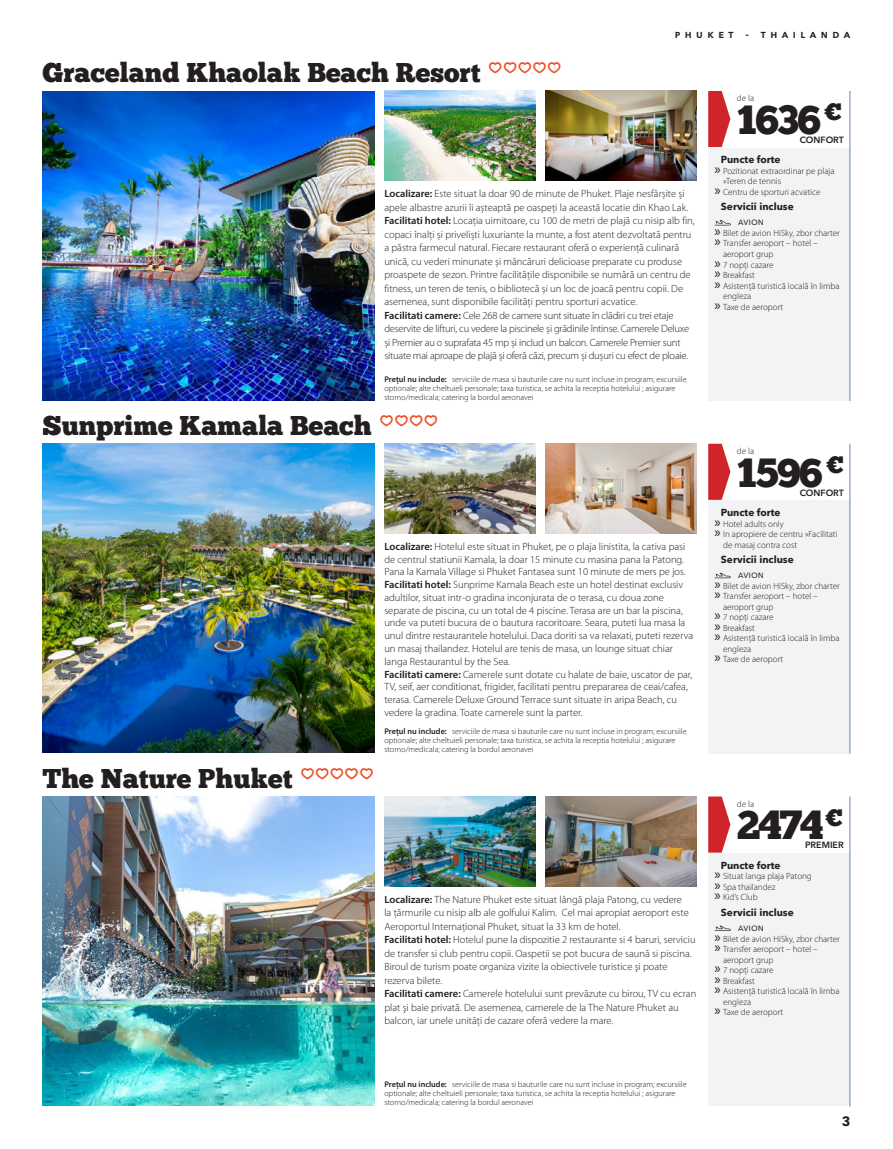
<style>
.page{position:relative;width:893px;height:1149px;background:#fff}
.page>*{position:absolute;margin:0;border:0;box-sizing:border-box;transform-origin:0 0}
.t1{font:40.5px "Chunk Five Ex";letter-spacing:-.04em;color:#231f20}
.HOTEL-titlu{font:27px "Chunk Five Ex";color:#231f20}
.t2{font:700 13.5px "Avenir Next LT Pro";color:#231f20}
.t3{font:600 11.25px "Avenir Next LT Pro";letter-spacing:.4em;color:#231f20}
.Body_text{font:300 10.5px/13.5px "Myriad Pro";color:#231f20}
.Body_text-2{font:300 10.5px/13.5px "Myriad Pro";letter-spacing:-.02em;color:#231f20}
.t4{font:700 10.2px "Avenir Next LT Pro";color:#231f20}
.Coloana-Subtitluri{font:10.2px "Avenir Next LT Pro";color:#231f20}
.t5{font:300 9px/10.5px "Myriad Pro";color:#231f20}
.t6{font:600 9px "Avenir Next LT Pro";color:#231f20}
.Tabel{font:300 8.25px/9px "Myriad Pro";color:#231f20}
.s1{font-weight:600}
.s2{font-weight:400;font-size:15px}
</style>
<div class="page">
<img style="left:43px;top:91px;width:331px;height:309px">
<img style="left:384px;top:91px;width:152px;height:89px">
<img style="left:545px;top:91px;width:151px;height:89px">
<div style="left:708px;top:91px;width:142px;height:310px;background:#f2f3f4"></div>
<svg style="left:715px;top:220px;width:16px;height:5px"></svg>
<div style="left:708px;top:91px;width:142px;height:56px;background:#fff"></div>
<svg style="left:708px;top:91px;width:22px;height:56px"></svg>
<hr style="left:849px;top:91px;width:1px;height:310px;background:#7c92b1">
<img style="left:43px;top:443px;width:331px;height:309px">
<img style="left:384px;top:443px;width:152px;height:90px">
<img style="left:545px;top:443px;width:151px;height:90px">
<div style="left:708px;top:443px;width:142px;height:310px;background:#f2f3f4"></div>
<svg style="left:715px;top:572px;width:16px;height:6px"></svg>
<div style="left:708px;top:443px;width:142px;height:56px;background:#fff"></div>
<svg style="left:708px;top:443px;width:22px;height:56px"></svg>
<hr style="left:849px;top:443px;width:1px;height:310px;background:#7c92b1">
<img style="left:43px;top:796px;width:331px;height:308px">
<img style="left:384px;top:796px;width:152px;height:89px">
<img style="left:545px;top:796px;width:151px;height:89px">
<div style="left:708px;top:796px;width:142px;height:310px;background:#f2f3f4"></div>
<svg style="left:715px;top:925px;width:16px;height:5px"></svg>
<div style="left:708px;top:796px;width:142px;height:56px;background:#fff"></div>
<svg style="left:708px;top:796px;width:22px;height:56px"></svg>
<hr style="left:849px;top:796px;width:1px;height:310px;background:#7c92b1">
<p class="HOTEL-titlu" style="left:43px;top:52px;width:522px">Graceland Khaolak Beach Resort <sup>qqqqq</sup></p>
<p class="t3" style="left:675px;top:27px;width:177px">phuket - thailanda</p>
<p class="t5" style="left:737px;top:93px;width:19px">de la</p>
<p class="t1" style="left:737px;top:89px;width:107px">1636 <sup>€</sup></p>
<p class="t6" style="left:800px;top:134px;width:46px">CONFORT</p>
<p class="Body_text" style="left:384px;top:187px;width:305px"><span class="s1">Localizare:</span> Este situat la doar 90 de minute de Phuket. Plaje nesfârșite și apele albastre azurii îi așteaptă pe oaspeți la această locatie din Khao Lak.</p>
<p class="Body_text" style="left:384px;top:214px;width:312px"><span class="s1">Facilitati hotel:</span> Locația uimitoare, cu 100 de metri de plajă cu nisip alb fin, copaci înalți și priveliști luxuriante la munte, a fost atent dezvoltată pentru a păstra farmecul natural. Fiecare restaurant oferă o experiență culinară unică, cu vederi minunate și mâncăruri delicioase preparate cu produse proaspete de sezon. Printre facilitățile disponibile se numără un centru de fitness, un teren de tenis, o bibliotecă și un loc de joacă pentru copii. De asemenea, sunt disponibile facilităţi pentru sporturi acvatice.</p>
<p class="Body_text-2" style="left:384px;top:308px;width:306px"><span class="s1">Facilitati camere:</span> Cele 268 de camere sunt situate în clădiri cu trei etaje deservite de lifturi, cu vedere la piscinele și grădinile întinse. Camerele Deluxe și Premier au o suprafata 45 mp și includ un balcon. Camerele Premier sunt situate mai aproape de plajă și oferă căzi, precum și dușuri cu efect de ploaie.</p>
<p class="Tabel" style="left:384px;top:375px;width:304px"><span class="s1">Prețul nu include:</span> serviciile de masa si bauturile care nu sunt incluse in program; excursiile optionale; alte cheltuieli personale; taxa turistica, se achita la receptia hotelului ; asigurare storno/medicala; catering la bordul aeronavei</p>
<p class="HOTEL-titlu" style="left:43px;top:405px;width:398px">Sunprime Kamala Beach <sup>qqqq</sup></p>
<p class="HOTEL-titlu" style="left:43px;top:757px;width:334px">The Nature Phuket <sup>qqqqq</sup></p>
<p class="Body_text" style="left:384px;top:540px;width:303px;line-height:12.8px"><span class="s1">Localizare:</span> Hotelul este situat in Phuket, pe o plaja linistita, la cativa pasi de centrul statiunii Kamala, la doar 15 minute cu masina pana la Patong.<br>Pana la Kamala Village si Phuket Fantasea sunt 10 minute de mers pe jos.</p>
<p class="Body_text" style="left:384px;top:578px;width:310px;line-height:12.8px"><span class="s1">Facilitati hotel:</span> Sunprime Kamala Beach este un hotel destinat exclusiv adultilor, situat intr-o gradina inconjurata de o terasa, cu doua zone separate de piscina, cu un total de 4 piscine. Terasa are un bar la piscina, unde va puteti bucura de o bautura racoritoare. Seara, puteti lua masa la unul dintre restaurantele hotelului. Daca doriti sa va relaxati, puteti rezerva un masaj thailandez. Hotelul are tenis de masa, un lounge situat chiar langa Restaurantul by the Sea.</p>
<p class="Body_text" style="left:384px;top:667px;width:309px;line-height:12.8px"><span class="s1">Facilitati camere:</span> Camerele sunt dotate cu halate de baie, uscator de par, TV, seif, aer conditionat, frigider, facilitati pentru prepararea de ceai/cafea, terasa. Camerele Deluxe Ground Terrace sunt situate in aripa Beach, cu vedere la gradina. Toate camerele sunt la parter.</p>
<p class="Tabel" style="left:384px;top:727px;width:304px"><span class="s1">Prețul nu include:</span> serviciile de masa si bauturile care nu sunt incluse in program; excursiile optionale; alte cheltuieli personale; taxa turistica, se achita la receptia hotelului ; asigurare storno/medicala; catering la bordul aeronavei</p>
<p class="Body_text" style="left:384px;top:892px;width:306px"><span class="s1">Localizare:</span> The Nature Phuket este situat lângă plaja Patong, cu vedere la țărmurile cu nisip alb ale golfului Kalim. Cel mai apropiat aeroport este<br>Aeroportul Internațional Phuket, situat la 33 km de hotel.</p>
<p class="Body_text" style="left:384px;top:932px;width:313px"><span class="s1">Facilitati hotel:</span> Hotelul pune la dispozitie 2 restaurante si 4 baruri, serviciu de transfer si club pentru copii. Oaspetii se pot bucura de saună si piscina.<br>Biroul de turism poate organiza vizite la obiectivele turistice şi poate rezerva bilete.</p>
<p class="Body_text" style="left:384px;top:986px;width:313px"><span class="s1">Facilitati camere:</span> Camerele hotelului sunt prevăzute cu birou, TV cu ecran plat şi baie privată. De asemenea, camerele de la The Nature Phuket au balcon, iar unele unități de cazare oferă vedere la mare.</p>
<p class="t4" style="left:721px;top:153px;width:61px">Puncte forte</p>
<p class="t5" style="left:723px;top:165px;width:113px;text-indent:-9px"><span class="s2">»</span> Pozitionat extraordinar pe plaja »Teren de tennis</p>
<p class="t5" style="left:715px;top:186px;width:107px"><span class="s2">»</span> Centru de sporturi acvatice</p>
<p class="t4" style="left:721px;top:200px;width:74px">Servicii incluse</p>
<p class="Coloana-Subtitluri" style="left:738px;top:216px;width:27px">avion</p>
<p class="t5" style="left:715px;top:228px;width:127px"><span class="s2">»</span> Bilet de avion HiSky, zbor charter</p>
<p class="t5" style="left:723px;top:238px;width:96px;text-indent:-9px"><span class="s2">»</span> Transfer aeroport – hotel – aeroport grup</p>
<p class="t5" style="left:715px;top:259px;width:60px"><span class="s2">»</span> 7 nopţi cazare</p>
<p class="t5" style="left:715px;top:270px;width:42px"><span class="s2">»</span> Breakfast</p>
<p class="t5" style="left:723px;top:280px;width:118px;text-indent:-9px"><span class="s2">»</span> Asistenţă turistică locală în limba engleza</p>
<p class="t5" style="left:715px;top:301px;width:70px"><span class="s2">»</span> Taxe de aeroport</p>
<p class="t5" style="left:737px;top:445px;width:19px">de la</p>
<p class="t1" style="left:737px;top:442px;width:108px">1596 <sup>€</sup></p>
<p class="t6" style="left:800px;top:487px;width:46px">CONFORT</p>
<p class="t4" style="left:721px;top:506px;width:61px">Puncte forte</p>
<p class="t5" style="left:715px;top:518px;width:71px"><span class="s2">»</span> Hotel adults only</p>
<p class="t5" style="left:723px;top:528px;width:116px;text-indent:-9px"><span class="s2">»</span> In apropiere de centru »Facilitati de masaj contra cost</p>
<p class="t4" style="left:721px;top:553px;width:74px">Servicii incluse</p>
<p class="Coloana-Subtitluri" style="left:738px;top:568px;width:27px">avion</p>
<p class="t5" style="left:715px;top:580px;width:127px"><span class="s2">»</span> Bilet de avion HiSky, zbor charter</p>
<p class="t5" style="left:723px;top:591px;width:96px;text-indent:-9px"><span class="s2">»</span> Transfer aeroport – hotel – aeroport grup</p>
<p class="t5" style="left:715px;top:612px;width:60px"><span class="s2">»</span> 7 nopţi cazare</p>
<p class="t5" style="left:715px;top:622px;width:42px"><span class="s2">»</span> Breakfast</p>
<p class="t5" style="left:723px;top:633px;width:118px;text-indent:-9px"><span class="s2">»</span> Asistenţă turistică locală în limba engleza</p>
<p class="t5" style="left:715px;top:654px;width:70px"><span class="s2">»</span> Taxe de aeroport</p>
<p class="t5" style="left:737px;top:798px;width:19px">de la</p>
<p class="t1" style="left:737px;top:794px;width:108px">2474 <sup>€</sup></p>
<p class="t6" style="left:805px;top:839px;width:40px">PREMIER</p>
<p class="t4" style="left:721px;top:858px;width:61px">Puncte forte</p>
<p class="t5" style="left:715px;top:870px;width:99px"><span class="s2">»</span> Situat langa plaja Patong</p>
<p class="t5" style="left:715px;top:881px;width:62px"><span class="s2">»</span> Spa thailandez</p>
<p class="t5" style="left:715px;top:891px;width:45px"><span class="s2">»</span> Kid’s Club</p>
<p class="t4" style="left:721px;top:905px;width:74px">Servicii incluse</p>
<p class="Coloana-Subtitluri" style="left:738px;top:921px;width:27px">avion</p>
<p class="t5" style="left:715px;top:933px;width:127px"><span class="s2">»</span> Bilet de avion HiSky, zbor charter</p>
<p class="t5" style="left:723px;top:943px;width:96px;text-indent:-9px"><span class="s2">»</span> Transfer aeroport – hotel – aeroport grup</p>
<p class="t5" style="left:715px;top:964px;width:60px"><span class="s2">»</span> 7 nopţi cazare</p>
<p class="t5" style="left:715px;top:975px;width:42px"><span class="s2">»</span> Breakfast</p>
<p class="t5" style="left:723px;top:985px;width:118px;text-indent:-9px"><span class="s2">»</span> Asistenţă turistică locală în limba engleza</p>
<p class="t5" style="left:715px;top:1006px;width:70px"><span class="s2">»</span> Taxe de aeroport</p>
<p class="Tabel" style="left:384px;top:1079px;width:304px"><span class="s1">Prețul nu include:</span> serviciile de masa si bauturile care nu sunt incluse in program; excursiile optionale; alte cheltuieli personale; taxa turistica, se achita la receptia hotelului ; asigurare storno/medicala; catering la bordul aeronavei</p>
<p class="t2" style="left:842px;top:1112px;width:10px">3</p>
</div>
